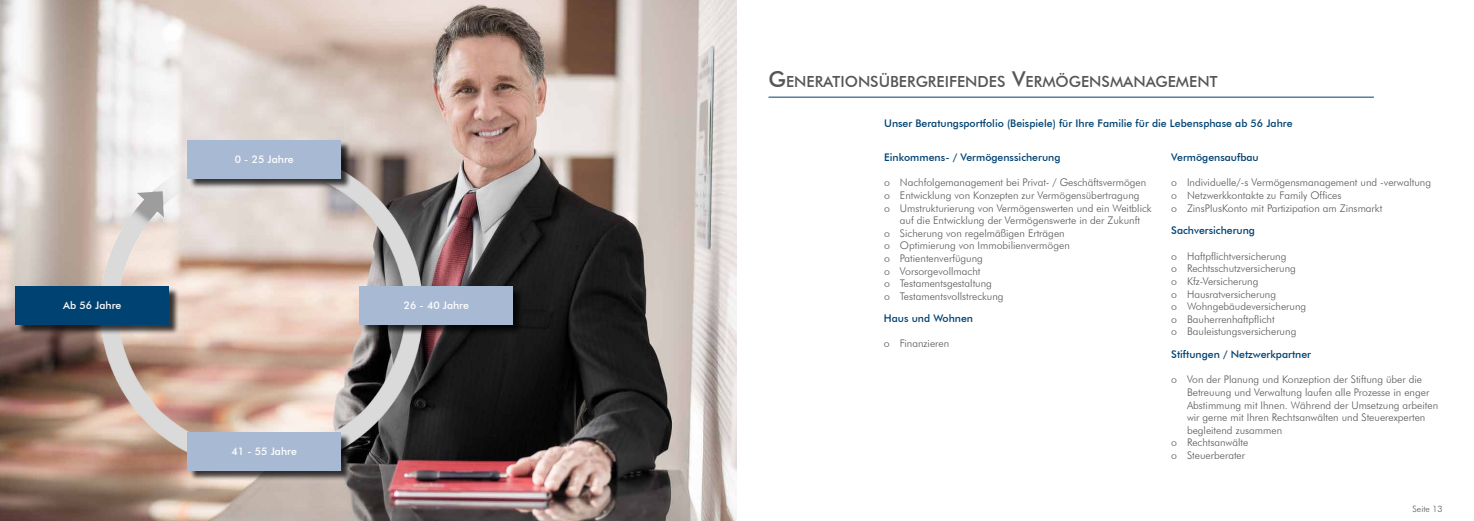
<style>
.page{position:relative;width:1474px;height:521px;background:#fff}
.page>*{position:absolute;margin:0;border:0;box-sizing:border-box;transform-origin:0 0}
.t1{font:500 15.31px "Futura BT";color:#565655}
.t2{font:300 10.5px/12.6px "Futura BT";color:#565655}
.t3{font:500 10.5px "Futura BT";color:#004272}
.t4{font:500 10.5px "Futura BT";color:#fff}
.t5{font:300 8.75px "Futura BT";color:#565655}
.s1{font-size:21.88px}
</style>
<div class="page">
<img style="left:0;top:0;width:737px;height:521px">
<hr style="left:768px;top:97px;width:605px;height:1px;background:#004272">
<img style="left:87px;top:140px;width:343px;height:330px">
<div style="left:189px;top:141px;width:162px;height:48px;background:#000;opacity:.75"></div>
<div style="left:188px;top:140px;width:153px;height:38px;background:#a8b9d3"></div>
<div style="left:361px;top:287px;width:162px;height:48px;background:#000;opacity:.75"></div>
<div style="left:360px;top:286px;width:153px;height:38px;background:#a8b9d3"></div>
<div style="left:189px;top:433px;width:162px;height:48px;background:#000;opacity:.75"></div>
<div style="left:188px;top:432px;width:153px;height:38px;background:#a8b9d3"></div>
<div style="left:17px;top:287px;width:163px;height:48px;background:#000;opacity:.75"></div>
<div style="left:16px;top:286px;width:153px;height:38px;background:#004272"></div>
<p class="t4" style="left:63px;top:299px;width:60px">Ab 56 Jahre</p>
<p class="t4" style="left:235px;top:153px;width:60px">0 - 25 Jahre</p>
<p class="t4" style="left:232px;top:445px;width:67px">41 - 55 Jahre</p>
<p class="t4" style="left:404px;top:299px;width:67px">26 - 40 Jahre</p>
<h1 class="t1" style="left:768px;top:73px;width:450px"><span class="s1">G</span>ENERATIONSÜBERGREIFENDES <span class="s1">V</span>ERMÖGENSMANAGEMENT</h1>
<p class="t3" style="left:884px;top:117px;width:410px">Unser Beratungsportfolio (Beispiele) für Ihre Familie für die Lebensphase ab 56 Jahre</p>
<p class="t3" style="left:884px;top:151px;width:178px">Einkommens- / Vermögenssicherung</p>
<p class="t2" style="left:884px;top:176px;width:264px">o Nachfolgemanagement bei Privat- / Geschäftsvermögen</p>
<p class="t2" style="left:884px;top:189px;width:257px">o Entwicklung von Konzepten zur Vermögensübertragung</p>
<p class="t2" style="left:884px;top:201px;width:269px">o Umstrukturierung von Vermögenswerten und ein Weitblick</p>
<p class="t2" style="left:900px;top:214px;width:242px">auf die Entwicklung der Vermögenswerte in der Zukunft</p>
<p class="t2" style="left:884px;top:227px;width:182px">o Sicherung von regelmäßigen Erträgen</p>
<p class="t2" style="left:884px;top:239px;width:187px">o Optimierung von Immobilienvermögen</p>
<p class="t2" style="left:884px;top:252px;width:100px">o Patientenverfügung</p>
<p class="t2" style="left:884px;top:264px;width:98px">o Vorsorgevollmacht</p>
<p class="t2" style="left:884px;top:277px;width:109px">o Testamentsgestaltung</p>
<p class="t2" style="left:884px;top:290px;width:121px">o Testamentsvollstreckung</p>
<p class="t3" style="left:883px;top:312px;width:91px">Haus und Wohnen</p>
<p class="t2" style="left:883px;top:337px;width:67px">o Finanzieren</p>
<p class="t3" style="left:1171px;top:151px;width:89px">Vermögensaufbau</p>
<p class="t2" style="left:1171px;top:176px;width:261px">o Individuelle/-s Vermögensmanagement und -verwaltung o Netzwerkkontakte zu Family Offices<br>o ZinsPlusKonto mit Partizipation am Zinsmarkt</p>
<p class="t3" style="left:1171px;top:224px;width:85px">Sachversicherung</p>
<p class="t2" style="left:1171px;top:250px;width:136px">o Haftpflichtversicherung<br>o Rechtsschutzversicherung<br>o Kfz-Versicherung<br>o Hausratversicherung<br>o Wohngebäudeversicherung o Bauherrenhaftpflicht<br>o Bauleistungsversicherung</p>
<p class="t3" style="left:1171px;top:348px;width:141px">Stiftungen / Netzwerkpartner</p>
<p class="t2" style="left:1171px;top:373px;width:252px">o Von der Planung und Konzeption der Stiftung über die</p>
<p class="t2" style="left:1186px;top:386px;width:244px">Betreuung und Verwaltung laufen alle Prozesse in enger</p>
<p class="t2" style="left:1186px;top:398px;width:253px">Abstimmung mit Ihnen. Während der Umsetzung arbeiten</p>
<p class="t2" style="left:1186px;top:411px;width:240px">wir gerne mit Ihren Rechtsanwälten und Steuerexperten</p>
<p class="t2" style="left:1186px;top:424px;width:97px">begleitend zusammen</p>
<p class="t2" style="left:1171px;top:436px;width:79px">o Rechtsanwälte</p>
<p class="t2" style="left:1171px;top:449px;width:75px">o Steuerberater</p>
<p class="t5" style="left:1412px;top:504px;width:31px">Seite 13</p>
</div>
